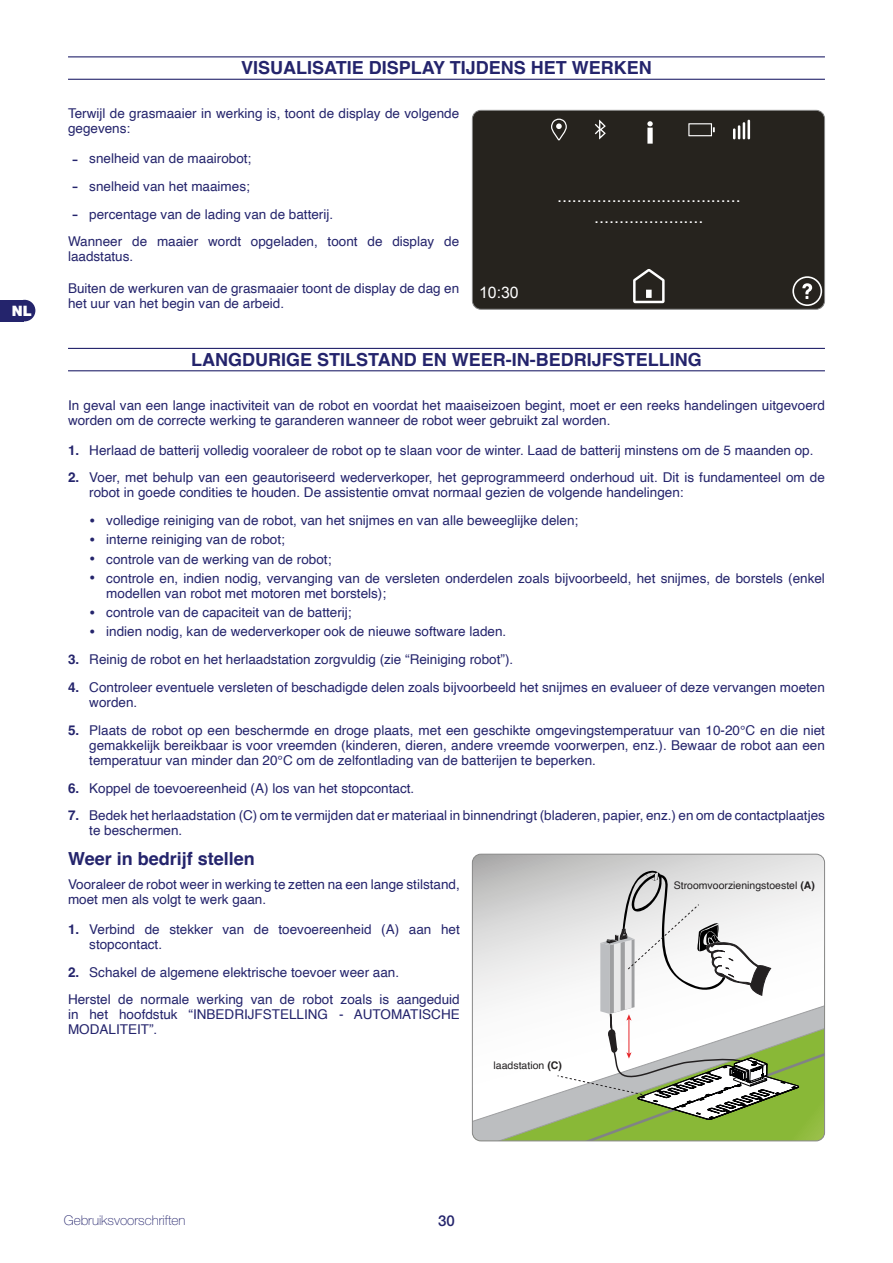
<style>
.page{position:relative;width:893px;height:1263px;background:#fff}
.page>*{position:absolute;margin:0;border:0;box-sizing:border-box;transform-origin:0 0}
.t1{font:700 18px "Helvetica";color:#24246c}
.t2{font:17.85px/21.5px "Arial";color:#fff;text-align:center}
.t3{font:15.9px "Arial";color:#fff}
.t4{font:500 15px "Helvetica Neue LT Std";color:#24246c}
.t5{font:900 14.4px "Helvetica Neue LT Std";color:#fff}
.t6{font:13.5px/15px "Helvetica";color:#24246c}
.t7{font:100 13.5px "Helvetica Neue LT Std";color:#24246c}
.t8{font:10.5px "Helvetica";color:#232021}
.s1{font-family:"Arial";font-size:18px}
.s2{font-weight:700}
.s3{font-weight:700;font-size:18px}
</style>
<div class="page">
<div style="left:0;top:300px;width:24px;height:21px;background:#24246c"></div>
<div style="left:14px;top:300px;width:21px;height:21px;background:#24246c;border-radius:50%"></div>
<hr style="left:68px;top:56px;width:757px;height:1px;background:#24246c">
<hr style="left:68px;top:79px;width:757px;height:1px;background:#24246c">
<hr style="left:68px;top:348px;width:757px;height:1px;background:#24246c">
<hr style="left:68px;top:370px;width:757px;height:1px;background:#24246c">
<div style="left:472px;top:110px;width:353px;height:199px;background:#26231e"></div>
<svg style="left:688px;top:123px;width:27px;height:13px"></svg>
<svg style="left:551px;top:119px;width:16px;height:21px"></svg>
<svg style="left:595px;top:120px;width:11px;height:19px"></svg>
<svg style="left:633px;top:269px;width:32px;height:34px"></svg>
<div style="left:646px;top:290px;width:6px;height:8px;background:#fff"></div>
<svg style="left:792px;top:276px;width:30px;height:30px"></svg>
<svg style="left:647px;top:121px;width:6px;height:23px"></svg>
<hr style="left:747px;top:120px;width:3px;height:19px;background:#fff">
<svg style="left:733px;top:122px;width:12px;height:17px"></svg>
<div style="left:472px;top:110px;width:353px;height:200px;border:1px solid #878787;border-radius:9px"></div>
<svg style="left:472px;top:854px;width:353px;height:146px"></svg>
<svg style="left:472px;top:1000px;width:353px;height:141px"></svg>
<svg style="left:556px;top:870px;width:243px;height:249px"></svg>
<div style="left:472px;top:854px;width:353px;height:287px;border:1px solid #878787;border-radius:9px"></div>
<p class="t5" style="left:12px;top:302px;width:22px">NL</p>
<h1 class="t1" style="left:241px;top:57px;width:412px">VISUALISATIE DISPLAY TIJDENS HET WERKEN</h1>
<p class="t6" style="left:68px;top:106px;width:393px">Terwijl de grasmaaier in werking is, toont de display de volgende gegevens:</p>
<p class="t6" style="left:72px;top:151px;width:181px"><span class="s1">-</span> snelheid van de maairobot;</p>
<p class="t6" style="left:72px;top:179px;width:179px"><span class="s1">-</span> snelheid van het maaimes;</p>
<p class="t6" style="left:68px;top:200px;width:393px;line-height:27.8px;text-indent:4px"><span class="s1">-</span> percentage van de lading van de batterij.<br>Wanneer de maaier wordt opgeladen, toont de display de</p>
<p class="t6" style="left:68px;top:250px;width:67px">laadstatus.</p>
<p class="t6" style="left:68px;top:282px;width:393px">Buiten de werkuren van de grasmaaier toont de display de dag en het uur van het begin van de arbeid.</p>
<h2 class="t2" style="left:557px;top:185px;width:185px">..................................... ......................</h2>
<p class="t3" style="left:479px;top:282px;width:41px">10:30</p>
<h1 class="t1" style="left:191px;top:349px;width:512px">LANGDURIGE STILSTAND EN WEER-IN-BEDRIJFSTELLING</h1>
<p class="t6" style="left:68px;top:398px;width:758px">In geval van een lange inactiviteit van de robot en voordat het maaiseizoen begint, moet er een reeks handelingen uitgevoerd worden om de correcte werking te garanderen wanneer de robot weer gebruikt zal worden.</p>
<p class="t6" style="left:68px;top:443px;width:747px"><span class="s2">1.</span> Herlaad de batterij volledig vooraleer de robot op te slaan voor de winter. Laad de batterij minstens om de 5 maanden op.</p>
<p class="t6" style="left:89px;top:471px;width:737px;text-indent:-21px"><span class="s2">2.</span> Voer, met behulp van een geautoriseerd wederverkoper, het geprogrammeerd onderhoud uit. Dit is fundamenteel om de robot in goede condities te houden. De assistentie omvat normaal gezien de volgende handelingen:</p>
<p class="t6" style="left:89px;top:513px;width:490px"><span class="s3">•</span> volledige reiniging van de robot, van het snijmes en van alle beweeglijke delen;</p>
<p class="t6" style="left:89px;top:533px;width:197px"><span class="s3">•</span> interne reiniging van de robot;</p>
<p class="t6" style="left:89px;top:552px;width:244px"><span class="s3">•</span> controle van de werking van de robot;</p>
<p class="t6" style="left:106px;top:571px;width:720px;text-indent:-17px"><span class="s3">•</span> controle en, indien nodig, vervanging van de versleten onderdelen zoals bijvoorbeeld, het snijmes, de borstels (enkel modellen van robot met motoren met borstels);</p>
<p class="t6" style="left:89px;top:605px;width:264px"><span class="s3">•</span> controle van de capaciteit van de batterij;</p>
<p class="t6" style="left:89px;top:625px;width:418px"><span class="s3">•</span> indien nodig, kan de wederverkoper ook de nieuwe software laden.</p>
<p class="t6" style="left:68px;top:652px;width:447px"><span class="s2">3.</span> Reinig de robot en het herlaadstation zorgvuldig (zie “Reiniging robot”).</p>
<p class="t6" style="left:89px;top:680px;width:737px;text-indent:-21px"><span class="s2">4.</span> Controleer eventuele versleten of beschadigde delen zoals bijvoorbeeld het snijmes en evalueer of deze vervangen moeten worden.</p>
<p class="t6" style="left:89px;top:723px;width:737px;text-align:justify;text-indent:-21px"><span class="s2">5.</span> Plaats de robot op een beschermde en droge plaats, met een geschikte omgevingstemperatuur van 10-20°C en die niet gemakkelijk bereikbaar is voor vreemden (kinderen, dieren, andere vreemde voorwerpen, enz.). Bewaar de robot aan een temperatuur van minder dan 20°C om de zelfontlading van de batterijen te beperken.</p>
<p class="t6" style="left:68px;top:781px;width:348px"><span class="s2">6.</span> Koppel de toevoereenheid (A) los van het stopcontact.</p>
<p class="t6" style="left:89px;top:808px;width:737px;text-indent:-21px"><span class="s2">7.</span> Bedek het herlaadstation (C) om te vermijden dat er materiaal in binnendringt (bladeren, papier, enz.) en om de contactplaatjes te beschermen.</p>
<h1 class="t1" style="left:68px;top:848px;width:188px">Weer in bedrijf stellen</h1>
<p class="t6" style="left:68px;top:877px;width:393px">Vooraleer de robot weer in werking te zetten na een lange stilstand, moet men als volgt te werk gaan.</p>
<p class="t6" style="left:89px;top:922px;width:372px;text-indent:-21px"><span class="s2">1.</span> Verbind de stekker van de toevoereenheid (A) aan het stopcontact.</p>
<p class="t6" style="left:68px;top:958px;width:393px;line-height:27.8px"><span class="s2">2.</span> Schakel de algemene elektrische toevoer weer aan.<br>Herstel de normale werking van de robot zoals is aangeduid</p>
<p class="t6" style="left:68px;top:1007px;width:393px">in het hoofdstuk “INBEDRIJFSTELLING - AUTOMATISCHE<br>MODALITEIT”.</p>
<p class="t8" style="left:674px;top:877px;width:143px">Stroomvoorzieningstoestel <span class="s2">(A)</span></p>
<p class="t8" style="left:494px;top:1057px;width:70px">laadstation <span class="s2">(C)</span></p>
<p class="t7" style="left:64px;top:1212px;width:123px">Gebruiksvoorschriften</p>
<p class="t4" style="left:438px;top:1211px;width:18px">30</p>
</div>
